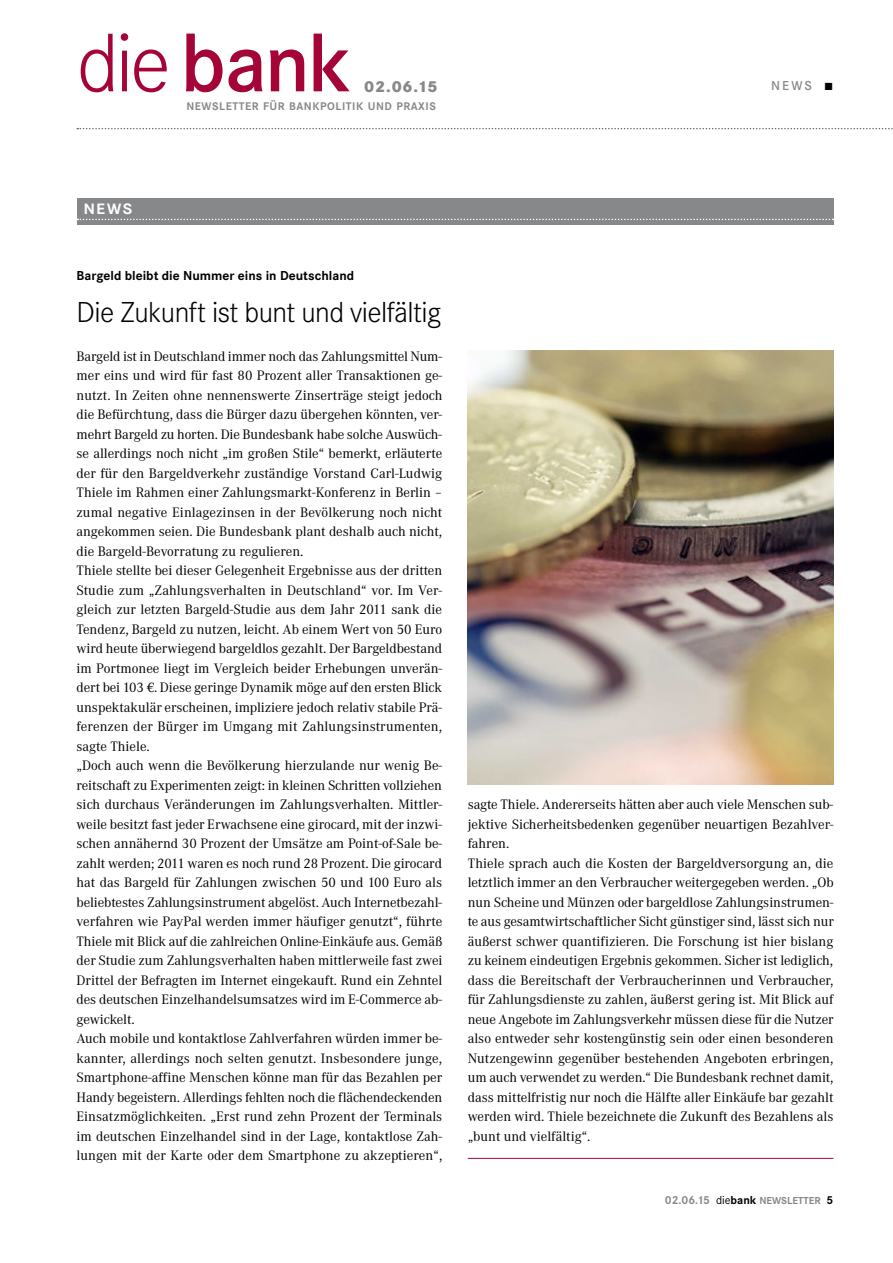
<style>
.page{position:relative;width:893px;height:1263px;background:#fff}
.page>*{position:absolute;margin:0;border:0;box-sizing:border-box;transform-origin:0 0}
.t1{font:600 86.1px "Corporate S";color:#a50437}
.t2{font:300 30px "Corporate S";letter-spacing:-.02em;color:#000}
.t3{font:600 21px "Corporate SSC";color:#fff}
.t4{font:800 16.5px "Corporate S";color:#87888a}
.t5{font:14.25px/19.5px "Corporate A";color:#000}
.t6{font:700 13.5px "Corporate S";letter-spacing:.005em;color:#000}
.t7{font:600 13.5px "Corporate S";color:#87888a}
.t8{font:700 11.55px "Corporate S";letter-spacing:.05em;color:#87888a}
.t9{font:700 10.5px "Corporate S";color:#87888a}
.s1{font-weight:300}
.s2{font-family:"The Sans Bold Expert";font-weight:400;font-size:10.5px;color:#000}
.s3{font-size:12px}
.s4{font-weight:400;font-size:12px;color:#000}
.s5{font-size:12px;color:#000}
</style>
<div class="page">
<svg style="left:77px;top:128px;width:816px;height:1px"></svg>
<div style="left:77px;top:198px;width:756px;height:26px;background:#87888a"></div>
<svg style="left:77px;top:219px;width:756px;height:1px"></svg>
<img style="left:468px;top:350px;width:365px;height:434px">
<hr style="left:468px;top:1158px;width:365px;height:1px;background:#a50437">
<h1 class="t1" style="left:77px;top:13px;width:276px"><span class="s1">die</span>bank</h1>
<p class="t8" style="left:186px;top:100px;width:251px">NEWSLETTER FÜR BANKPOLITIK UND PRAXIS</p>
<p class="t4" style="left:364px;top:76px;width:75px">02.06.15</p>
<p class="t7" style="left:771px;top:78px;width:64px">NEWS <span class="s2">ó</span></p>
<h3 class="t3" style="left:83px;top:195px;width:51px">news</h3>
<p class="t6" style="left:77px;top:268px;width:279px">Bargeld bleibt die Nummer eins in Deutschland</p>
<h2 class="t2" style="left:77px;top:295px;width:366px">Die Zukunft ist bunt und vielfältig</h2>
<p class="t5" style="left:77px;top:347px;width:367px">Bargeld ist in Deutschland immer noch das Zahlungsmittel Num&shy;mer eins und wird für fast 80 Prozent aller Transaktionen ge&shy;nutzt. In Zeiten ohne nennenswerte Zinserträge steigt jedoch die Befürchtung, dass die Bürger dazu übergehen könnten, ver&shy;mehrt Bargeld zu horten. Die Bundesbank habe solche Auswüch&shy;se allerdings noch nicht „im großen Stile“ bemerkt, erläuterte der für den Bargeldverkehr zuständige Vorstand Carl-Ludwig Thiele im Rahmen einer Zahlungsmarkt-Konferenz in Berlin – zumal negative Einlagezinsen in der Bevölkerung noch nicht angekommen seien. Die Bundesbank plant deshalb auch nicht, die Bargeld-Bevorratung zu regulieren.<br>Thiele stellte bei dieser Gelegenheit Ergebnisse aus der dritten Studie zum „Zahlungsverhalten in Deutschland“ vor. Im Ver&shy;gleich zur letzten Bargeld-Studie aus dem Jahr 2011 sank die Tendenz, Bargeld zu nutzen, leicht. Ab einem Wert von 50 Euro wird heute überwiegend bargeldlos gezahlt. Der Bargeldbestand im Portmonee liegt im Vergleich beider Erhebungen unverän&shy;dert bei 103 €. Diese geringe Dynamik möge auf den ersten Blick unspektakulär erscheinen, impliziere jedoch relativ stabile Prä&shy;ferenzen der Bürger im Umgang mit Zahlungsinstrumenten, sagte Thiele.<br>„Doch auch wenn die Bevölkerung hierzulande nur wenig Be&shy;reitschaft zu Experimenten zeigt: in kleinen Schritten vollziehen sich durchaus Veränderungen im Zahlungsverhalten. Mittler&shy;weile besitzt fast jeder Erwachsene eine girocard, mit der inzwi&shy;schen annähernd 30 Prozent der Umsätze am Point-of-Sale be&shy;zahlt werden; 2011 waren es noch rund 28 Prozent. Die girocard hat das Bargeld für Zahlungen zwischen 50 und 100 Euro als beliebtestes Zahlungsinstrument abgelöst. Auch Internetbezahl&shy;verfahren wie PayPal werden immer häufiger genutzt“, führte Thiele mit Blick auf die zahlreichen Online-Einkäufe aus. Gemäß der Studie zum Zahlungsverhalten haben mittlerweile fast zwei Drittel der Befragten im Internet eingekauft. Rund ein Zehntel des deutschen Einzelhandelsumsatzes wird im E-Commerce ab&shy;gewickelt.<br>Auch mobile und kontaktlose Zahlverfahren würden immer be&shy;kannter, allerdings noch selten genutzt. Insbesondere junge, Smartphone-affine Menschen könne man für das Bezahlen per Handy begeistern. Allerdings fehlten noch die flächendeckenden Einsatzmöglichkeiten. „Erst rund zehn Prozent der Terminals im deutschen Einzelhandel sind in der Lage, kontaktlose Zah&shy;lungen mit der Karte oder dem Smartphone zu akzeptieren“,</p>
<p class="t5" style="left:468px;top:795px;width:367px">sagte Thiele. Andererseits hätten aber auch viele Menschen sub&shy;jektive Sicherheitsbedenken gegenüber neuartigen Bezahlver&shy;fahren.<br>Thiele sprach auch die Kosten der Bargeldversorgung an, die letztlich immer an den Verbraucher weitergegeben werden. „Ob nun Scheine und Münzen oder bargeldlose Zahlungsinstrumen&shy;te aus gesamtwirtschaftlicher Sicht günstiger sind, lässt sich nur äußerst schwer quantifizieren. Die Forschung ist hier bislang zu keinem eindeutigen Ergebnis gekommen. Sicher ist lediglich, dass die Bereitschaft der Verbraucherinnen und Verbraucher, für Zahlungsdienste zu zahlen, äußerst gering ist. Mit Blick auf neue Angebote im Zahlungsverkehr müssen diese für die Nutzer also entweder sehr kostengünstig sein oder einen besonderen Nutzengewinn gegenüber bestehenden Angeboten erbringen, um auch verwendet zu werden.“ Die Bundesbank rechnet damit, dass mittelfristig nur noch die Hälfte aller Einkäufe bar gezahlt werden wird. Thiele bezeichnete die Zukunft des Bezahlens als „bunt und vielfältig“.</p>
<p class="t9" style="left:665px;top:1195px;width:170px"><span class="s3">02.06.15</span> <span class="s4">die</span><span class="s5">bank</span> NEWSLETTER <span class="s5">5</span></p>
</div>
